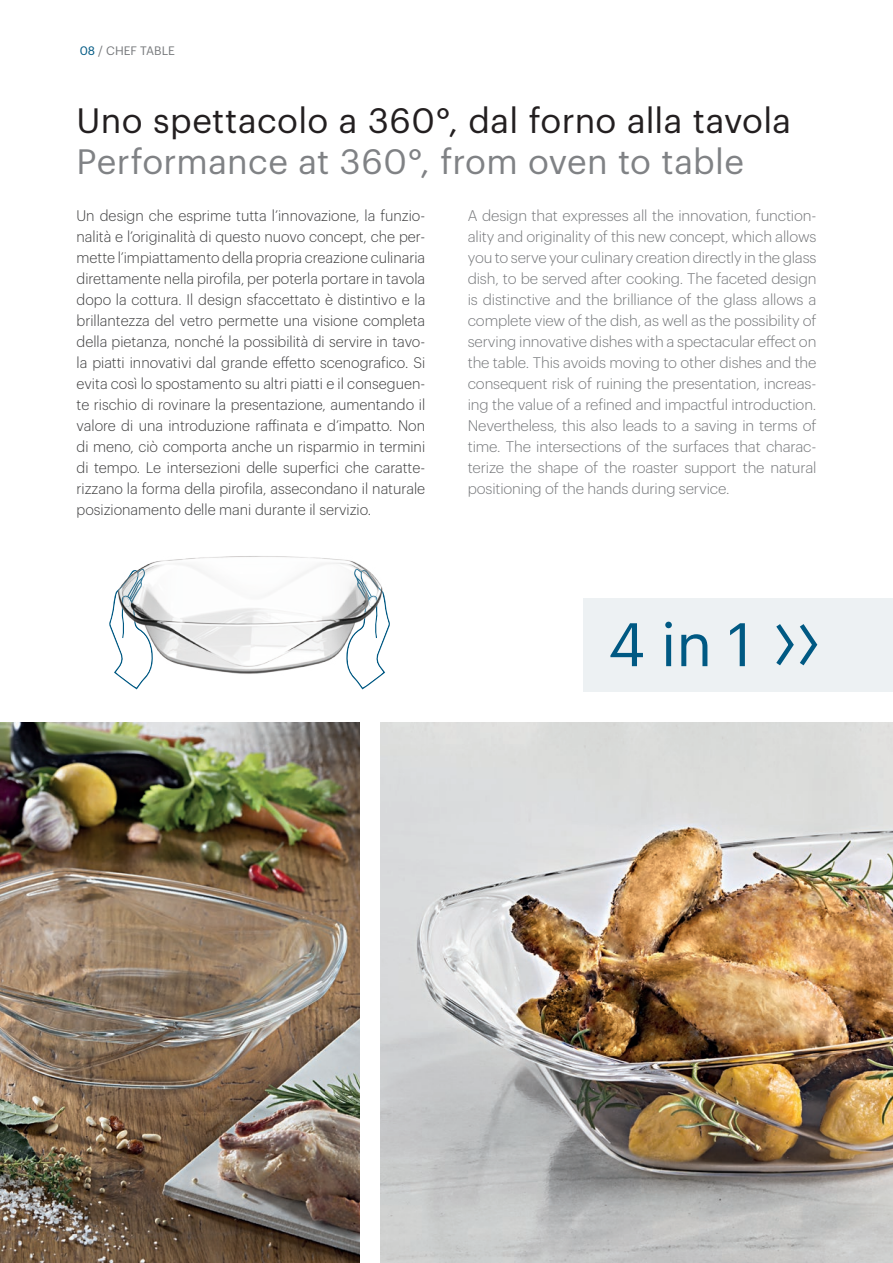
<style>
.page{position:relative;width:893px;height:1263px;background:#fff}
.page>*{position:absolute;margin:0;border:0;box-sizing:border-box;transform-origin:0 0}
.t1{font:60px "Graphik";color:#005983}
.t2{font:34.5px "Graphik";letter-spacing:.01em;color:#231f20}
.t3{font:34.5px "Graphik";letter-spacing:.01em;color:#808285}
.t4{font:300 15px/21px "Graphik";color:#3e3e3f;text-align:justify;scale:.96 1}
.t5{font:300 15px/21px "Graphik";letter-spacing:-.01em;color:#76787b;text-align:justify}
.t6{font:12px "Graphik";color:#76787b}
.s1{color:#005983}
</style>
<div class="page">
<div style="left:584px;top:598px;width:309px;height:93px;background:#edf1f3"></div>
<img style="left:0;top:723px;width:359px;height:540px">
<img style="left:380px;top:723px;width:513px;height:540px">
<svg style="left:776px;top:624px;width:42px;height:42px"></svg>
<img style="left:109px;top:556px;width:281px;height:134px">
<p class="t6" style="left:80px;top:42px;width:97px"><span class="s1">08</span> / CHEF TABLE</p>
<h2 class="t2" style="left:77px;top:95px;width:716px">Uno spettacolo a 360°, dal forno alla tavola</h2>
<h2 class="t3" style="left:77px;top:136px;width:669px">Performance at 360°, from oven to table</h2>
<p class="t4" style="left:77px;top:204px;width:365px">Un design che esprime tutta l’innovazione, la funzio&shy;nalità e l’originalità di questo nuovo concept, che per&shy;mette l’impiattamento della propria creazione culinaria direttamente nella pirofila, per poterla portare in tavola dopo la cottura. Il design sfaccettato è distintivo e la brillantezza del vetro permette una visione completa della pietanza, nonché la possibilità di servire in tavo&shy;la piatti innovativi dal grande effetto scenografico. Si evita così lo spostamento su altri piatti e il conseguen&shy;te rischio di rovinare la presentazione, aumentando il valore di una introduzione raffinata e d’impatto. Non di meno, ciò comporta anche un risparmio in termini di tempo. Le intersezioni delle superfici che caratte&shy;rizzano la forma della pirofila, assecondano il naturale posizionamento delle mani durante il servizio.</p>
<p class="t5" style="left:468px;top:204px;width:350px">A design that expresses all the innovation, function&shy;ality and originality of this new concept, which allows you to serve your culinary creation directly in the glass dish, to be served after cooking. The faceted design is distinctive and the brilliance of the glass allows a complete view of the dish, as well as the possibility of serving innovative dishes with a spectacular effect on the table. This avoids moving to other dishes and the consequent risk of ruining the presentation, increas&shy;ing the value of a refined and impactful introduction.<br>Nevertheless, this also leads to a saving in terms of time. The intersections of the surfaces that charac&shy;terize the shape of the roaster support the natural positioning of the hands during service.</p>
<h1 class="t1" style="left:608px;top:599px;width:145px">4 in 1</h1>
</div>
